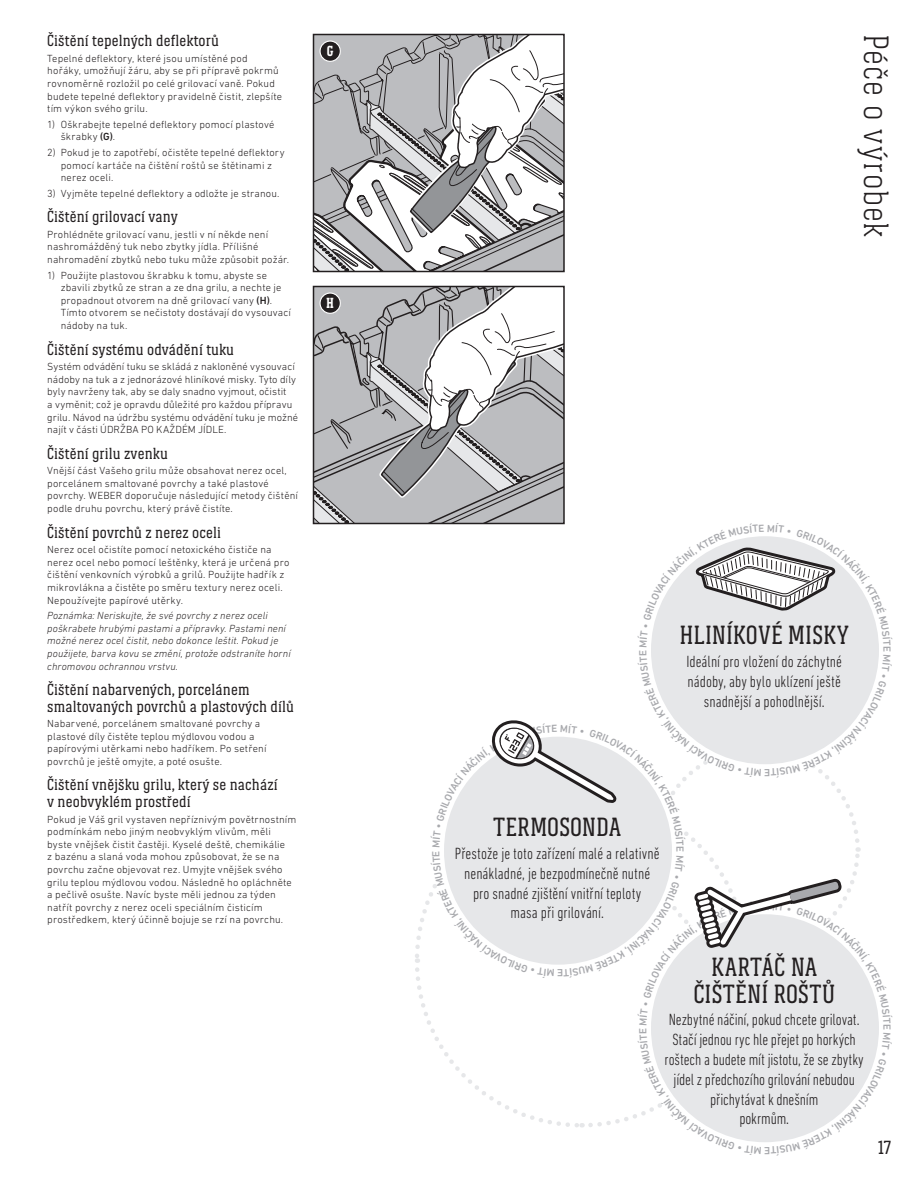
<style>
.page{position:relative;width:918px;height:1188px;background:#fff}
.page>*{position:absolute;margin:0;border:0;box-sizing:border-box;transform-origin:0 0}
.t1{font:300 36px "Weber Serif";letter-spacing:.025em;color:#231f20}
.t2{font:27px/27px "Weber Serif";color:#231f20;text-align:center}
.t3{font:19.5px "Weber Serif";color:#231f20}
.t4{font:300 condensed 16.5px/19.8px "DIN Next LT Pro";color:#231f20;text-align:center}
.t5{font:16.5px/16.5px "Weber Serif";letter-spacing:.01em;color:#231f20}
.t6{font:700 15px "Weber Serif";color:#fff}
.t7{font:300 10.5px/12.6px "DIN Next LT Pro";letter-spacing:.015em;color:#231f20}
.t8{font:italic 300 10.5px/12.6px "DIN Next LT Pro";letter-spacing:.01em;color:#231f20}
.s1{font-weight:500}
</style>
<div class="page">
<svg style="left:316px;top:37px;width:246px;height:232px"></svg>
<div style="left:313px;top:34px;width:252px;height:238px;border:2px solid #231f20"></div>
<div style="left:320px;top:41px;width:20px;height:20px;background:#231f20;border-radius:50%"></div>
<div style="left:320px;top:40px;width:21px;height:22px;border:1px solid #fff;border-radius:50%"></div>
<svg style="left:314px;top:286px;width:565px;height:856px"></svg>
<h3 class="t5" style="left:47px;top:32px;width:173px">Čištění tepelných deflektorů</h3>
<p class="t7" style="left:47px;top:52px;width:236px">Tepelné deflektory, které jsou umístěné pod hořáky, umožňují žáru, aby se při přípravě pokrmů rovnoměrně rozložil po celé grilovací vaně. Pokud budete tepelné deflektory pravidelně čistit, zlepšíte tím výkon svého grilu.</p>
<p class="t7" style="left:61px;top:118px;width:215px;text-indent:-14px">1) Oškrabejte tepelné deflektory pomocí plastové škrabky <span class="s1">(G)</span>.</p>
<p class="t7" style="left:61px;top:146px;width:225px;text-indent:-14px">2) Pokud je to zapotřebí, očistěte tepelné deflektory pomocí kartáče na čištění roštů se štětinami z nerez oceli.</p>
<p class="t7" style="left:47px;top:187px;width:234px">3) Vyjměte tepelné deflektory a odložte je stranou.</p>
<h3 class="t5" style="left:47px;top:208px;width:132px">Čištění grilovací vany</h3>
<p class="t7" style="left:47px;top:228px;width:243px">Prohlédněte grilovací vanu, jestli v ní někde není nashromážděný tuk nebo zbytky jídla. Přílišné nahromadění zbytků nebo tuku může způsobit požár.</p>
<p class="t7" style="left:61px;top:269px;width:232px;text-indent:-14px">1) Použijte plastovou škrabku k tomu, abyste se zbavili zbytků ze stran a ze dna grilu, a nechte je propadnout otvorem na dně grilovací vany <span class="s1">(H)</span>.<br>Tímto otvorem se nečistoty dostávají do vysouvací nádoby na tuk.</p>
<h3 class="t5" style="left:47px;top:341px;width:188px">Čištění systému odvádění tuku</h3>
<p class="t7" style="left:47px;top:360px;width:252px">Systém odvádění tuku se skládá z nakloněné vysouvací nádoby na tuk a z jednorázové hliníkové misky. Tyto díly byly navrženy tak, aby se daly snadno vyjmout, očistit<br>a vyměnit; což je opravdu důležité pro každou přípravu grilu. Návod na údržbu systému odvádění tuku je možné najít v části ÚDRŽBA PO KAŽDÉM JÍDLE.</p>
<h3 class="t5" style="left:47px;top:445px;width:122px">Čištění grilu zvenku</h3>
<p class="t7" style="left:47px;top:464px;width:252px">Vnější část Vašeho grilu může obsahovat nerez ocel, porcelánem smaltované povrchy a také plastové povrchy. WEBER doporučuje následující metody čištění podle druhu povrchu, který právě čistíte.</p>
<h3 class="t5" style="left:47px;top:524px;width:175px">Čištění povrchů z nerez oceli</h3>
<p class="t7" style="left:47px;top:543px;width:244px">Nerez ocel očistíte pomocí netoxického čističe na nerez ocel nebo pomocí leštěnky, která je určená pro čištění venkovních výrobků a grilů. Použijte hadřík z mikrovlákna a čistěte po směru textury nerez oceli.<br>Nepoužívejte papírové utěrky.</p>
<p class="t8" style="left:47px;top:609px;width:245px">Poznámka: Neriskujte, že své povrchy z nerez oceli poškrabete hrubými pastami a přípravky. Pastami není možné nerez ocel čistit, nebo dokonce leštit. Pokud je použijete, barva kovu se změní, protože odstraníte horní chromovou ochrannou vrstvu.</p>
<h3 class="t5" style="left:47px;top:681px;width:248px">Čištění nabarvených, porcelánem smaltovaných povrchů a plastových dílů</h3>
<p class="t7" style="left:47px;top:717px;width:221px">Nabarvené, porcelánem smaltované povrchy a plastové díly čistěte teplou mýdlovou vodou a papírovými utěrkami nebo hadříkem. Po setření povrchů je ještě omyjte, a poté osušte.</p>
<h3 class="t5" style="left:47px;top:777px;width:232px">Čištění vnějšku grilu, který se nachází v neobvyklém prostředí</h3>
<p class="t7" style="left:47px;top:813px;width:251px">Pokud je Váš gril vystaven nepříznivým povětrnostním podmínkám nebo jiným neobvyklým vlivům, měli byste vnějšek čistit častěji. Kyselé deště, chemikálie<br>z bazénu a slaná voda mohou způsobovat, že se na povrchu začne objevovat rez. Umyjte vnějšek svého grilu teplou mýdlovou vodou. Následně ho opláchněte a pečlivě osušte. Navíc byste měli jednou za týden natřít povrchy z nerez oceli speciálním čisticím prostředkem, který účinně bojuje se rzí na povrchu.</p>
<h3 class="t6" style="left:327px;top:43px;width:8px">G</h3>
<h3 class="t6" style="left:326px;top:295px;width:9px">H</h3>
<h1 class="t1" style="left:896px;top:34px;width:205px;rotate:90deg">Péče o výrobek</h1>
<h2 class="t2" style="left:680px;top:622px;width:171px">HLINÍKOVÉ MISKY</h2>
<h3 class="t4" style="left:686px;top:651px;width:157px">Ideální pro vložení do záchytné nádoby, aby bylo uklízení ještě snadnější a pohodlnější.</h3>
<h2 class="t2" style="left:493px;top:814px;width:130px">TERMOSONDA</h2>
<h3 class="t4" style="left:455px;top:843px;width:206px">Přestože je toto zařízení malé a relativně nenákladné, je bezpodmínečně nutné pro snadné zjištění vnitřní teploty<br>masa při grilování.</h3>
<h2 class="t2" style="left:693px;top:953px;width:143px">KARTÁČ NA<br>ČIŠTĚNÍ ROŠTŮ</h2>
<h3 class="t4" style="left:665px;top:1010px;width:201px">Nezbytné náčiní, pokud chcete grilovat.<br>Stačí jednou ryc hle přejet po horkých roštech a budete mít jistotu, že se zbytky jídel z předchozího grilování nebudou přichytávat k dnešním<br>pokrmům.</h3>
<h3 class="t3" style="left:878px;top:1137px;width:15px">17</h3>
</div>
